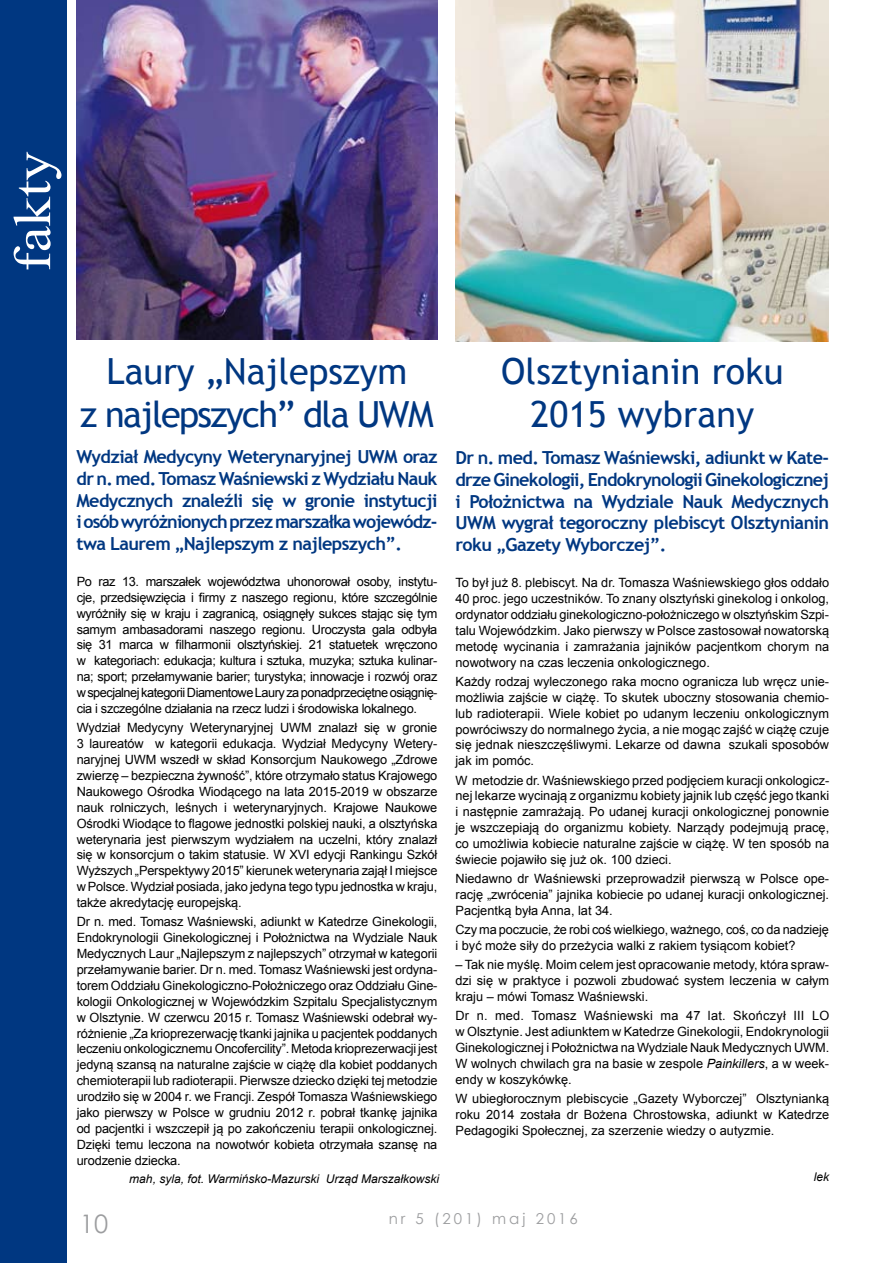
<style>
.page{position:relative;width:893px;height:1263px;background:#fff}
.page>*{position:absolute;margin:0;border:0;box-sizing:border-box;transform-origin:0 0}
.t1{font:52.65px "Times New Roman";color:#fff;scale:1.11 1}
.t2{font:36px/43.2px "Trebuchet MS";letter-spacing:-.045em;color:#003781;text-align:center}
.t3{font:36px/43.2px "Trebuchet MS";letter-spacing:-.005em;color:#003781;text-align:center}
.t4{font:25.5px "Century Gothic";color:#9c9d9f}
.t5{font:700 18px/21.6px "Trebuchet MS";letter-spacing:-.035em;color:#003781;text-align:justify}
.t6{font:15px "Century Gothic";letter-spacing:.2em;color:#9c9d9f}
.t7{font:12.75px/15.9px "Arial";color:#000;text-align:justify}
.t8{font:italic 12px "Arial";color:#000}
.s1{font-style:italic}
</style>
<div class="page">
<img style="left:456px;top:0;width:373px;height:341px">
<div style="left:0;top:0;width:66px;height:1263px;background:#003781"></div>
<img style="left:77px;top:0;width:360px;height:339px">
<h1 class="t1" style="left:-3px;top:272px;width:110px;rotate:-90deg">fakty</h1>
<h2 class="t2" style="left:80px;top:350px;width:355px">Laury „Najlepszym<br>z najlepszych” dla UWM</h2>
<h3 class="t5" style="left:77px;top:446px;width:362px">Wydział Medycyny Weterynaryjnej UWM oraz dr n. med. Tomasz Waśniewski z Wydziału Nauk Medycznych znaleźli się w gronie instytucji i osób wyróżnionych przez marszałka wojewódz&shy;twa Laurem „Najlepszym z najlepszych”.</h3>
<p class="t7" style="left:77px;top:573px;width:362px">Po raz 13. marszałek województwa uhonorował osoby, instytu&shy;cje, przedsięwzięcia i firmy z naszego regionu, które szczególnie wyróżniły się w kraju i zagranicą, osiągnęły sukces stając się tym samym ambasadorami naszego regionu. Uroczysta gala odbyła się 31 marca w filharmonii olsztyńskiej. 21 statuetek wręczono w kategoriach: edukacja; kultura i sztuka, muzyka; sztuka kulinar&shy;na; sport; przełamywanie barier; turystyka; innowacje i rozwój oraz w specjalnej kategorii Diamentowe Laury za ponadprzeciętne osiągnię&shy;cia i szczególne działania na rzecz ludzi i środowiska lokalnego.</p>
<p class="t7" style="left:77px;top:720px;width:362px">Wydział Medycyny Weterynaryjnej UWM znalazł się w gronie 3 laureatów w kategorii edukacja. Wydział Medycyny Wetery&shy;naryjnej UWM wszedł w skład Konsorcjum Naukowego „Zdrowe zwierzę – bezpieczna żywność”, które otrzymało status Krajowego Naukowego Ośrodka Wiodącego na lata 2015-2019 w obszarze nauk rolniczych, leśnych i weterynaryjnych. Krajowe Naukowe Ośrodki Wiodące to flagowe jednostki polskiej nauki, a olsztyńska weterynaria jest pierwszym wydziałem na uczelni, który znalazł się w konsorcjum o takim statusie. W XVI edycji Rankingu Szkół Wyższych „Perspektywy 2015” kierunek weterynaria zajął I miejsce w Polsce. Wydział posiada, jako jedyna tego typu jednostka w kraju, także akredytację europejską.</p>
<p class="t7" style="left:77px;top:914px;width:362px">Dr n. med. Tomasz Waśniewski, adiunkt w Katedrze Ginekologii, Endokrynologii Ginekologicznej i Położnictwa na Wydziale Nauk Medycznych Laur „Najlepszym z najlepszych” otrzymał w kategorii przełamywanie barier. Dr n. med. Tomasz Waśniewski jest ordyna&shy;torem Oddziału Ginekologiczno-Położniczego oraz Oddziału Gine&shy;kologii Onkologicznej w Wojewódzkim Szpitalu Specjalistycznym w Olsztynie. W czerwcu 2015 r. Tomasz Waśniewski odebrał wy&shy;różnienie „Za krioprezerwację tkanki jajnika u pacjentek poddanych leczeniu onkologicznemu Oncofercility”. Metoda krioprezerwacji jest jedyną szansą na naturalne zajście w ciążę dla kobiet poddanych chemioterapii lub radioterapii. Pierwsze dziecko dzięki tej metodzie urodziło się w 2004 r. we Francji. Zespół Tomasza Waśniewskiego jako pierwszy w Polsce w grudniu 2012 r. pobrał tkankę jajnika od pacjentki i wszczepił ją po zakończeniu terapii onkologicznej.<br>Dzięki temu leczona na nowotwór kobieta otrzymała szansę na urodzenie dziecka.</p>
<p class="t8" style="left:129px;top:1171px;width:311px">mah, syla, fot. Warmińsko-Mazurski Urząd Marszałkowski</p>
<h2 class="t3" style="left:501px;top:350px;width:284px">Olsztynianin roku<br>2015 wybrany</h2>
<h3 class="t5" style="left:455px;top:447px;width:375px">Dr n. med. Tomasz Waśniewski, adiunkt w Kate&shy;drze Ginekologii, Endokrynologii Ginekologicznej i Położnictwa na Wydziale Nauk Medycznych UWM wygrał tegoroczny plebiscyt Olsztynianin roku „Gazety Wyborczej”.</h3>
<p class="t7" style="left:455px;top:575px;width:375px">To był już 8. plebiscyt. Na dr. Tomasza Waśniewskiego głos oddało 40 proc. jego uczestników. To znany olsztyński ginekolog i onkolog, ordynator oddziału ginekologiczno-położniczego w olsztyńskim Szpi&shy;talu Wojewódzkim. Jako pierwszy w Polsce zastosował nowatorską metodę wycinania i zamrażania jajników pacjentkom chorym na nowotwory na czas leczenia onkologicznego.</p>
<p class="t7" style="left:455px;top:673px;width:375px">Każdy rodzaj wyleczonego raka mocno ogranicza lub wręcz unie&shy;możliwia zajście w ciążę. To skutek uboczny stosowania chemio&shy;lub radioterapii. Wiele kobiet po udanym leczeniu onkologicznym powróciwszy do normalnego życia, a nie mogąc zajść w ciążę czuje się jednak nieszczęśliwymi. Lekarze od dawna szukali sposobów jak im pomóc.</p>
<p class="t7" style="left:455px;top:772px;width:375px">W metodzie dr. Waśniewskiego przed podjęciem kuracji onkologicz&shy;nej lekarze wycinają z organizmu kobiety jajnik lub część jego tkanki i następnie zamrażają. Po udanej kuracji onkologicznej ponownie je wszczepiają do organizmu kobiety. Narządy podejmują pracę, co umożliwia kobiecie naturalne zajście w ciążę. W ten sposób na świecie pojawiło się już ok. 100 dzieci.</p>
<p class="t7" style="left:455px;top:871px;width:375px">Niedawno dr Waśniewski przeprowadził pierwszą w Polsce ope&shy;rację „zwrócenia” jajnika kobiecie po udanej kuracji onkologicznej.<br>Pacjentką była Anna, lat 34.</p>
<p class="t7" style="left:455px;top:922px;width:375px">Czy ma poczucie, że robi coś wielkiego, ważnego, coś, co da nadzieję i być może siły do przeżycia walki z rakiem tysiącom kobiet?</p>
<p class="t7" style="left:455px;top:957px;width:375px">– Tak nie myślę. Moim celem jest opracowanie metody, która spraw&shy;dzi się w praktyce i pozwoli zbudować system leczenia w całym kraju – mówi Tomasz Waśniewski.</p>
<p class="t7" style="left:455px;top:1008px;width:375px">Dr n. med. Tomasz Waśniewski ma 47 lat. Skończył III LO w Olsztynie. Jest adiunktem w Katedrze Ginekologii, Endokrynologii Ginekologicznej i Położnictwa na Wydziale Nauk Medycznych UWM.<br>W wolnych chwilach gra na basie w zespole <span class="s1">Painkillers</span>, a w week&shy;endy w koszykówkę.</p>
<p class="t7" style="left:455px;top:1090px;width:375px">W ubiegłorocznym plebiscycie „Gazety Wyborczej” Olsztynianką roku 2014 została dr Bożena Chrostowska, adiunkt w Katedrze Pedagogiki Społecznej, za szerzenie wiedzy o autyzmie.</p>
<p class="t8" style="left:814px;top:1169px;width:17px">lek</p>
<h3 class="t4" style="left:80px;top:1206px;width:30px">10</h3>
<p class="t6" style="left:389px;top:1208px;width:191px">nr 5 (201) maj 2016</p>
</div>
